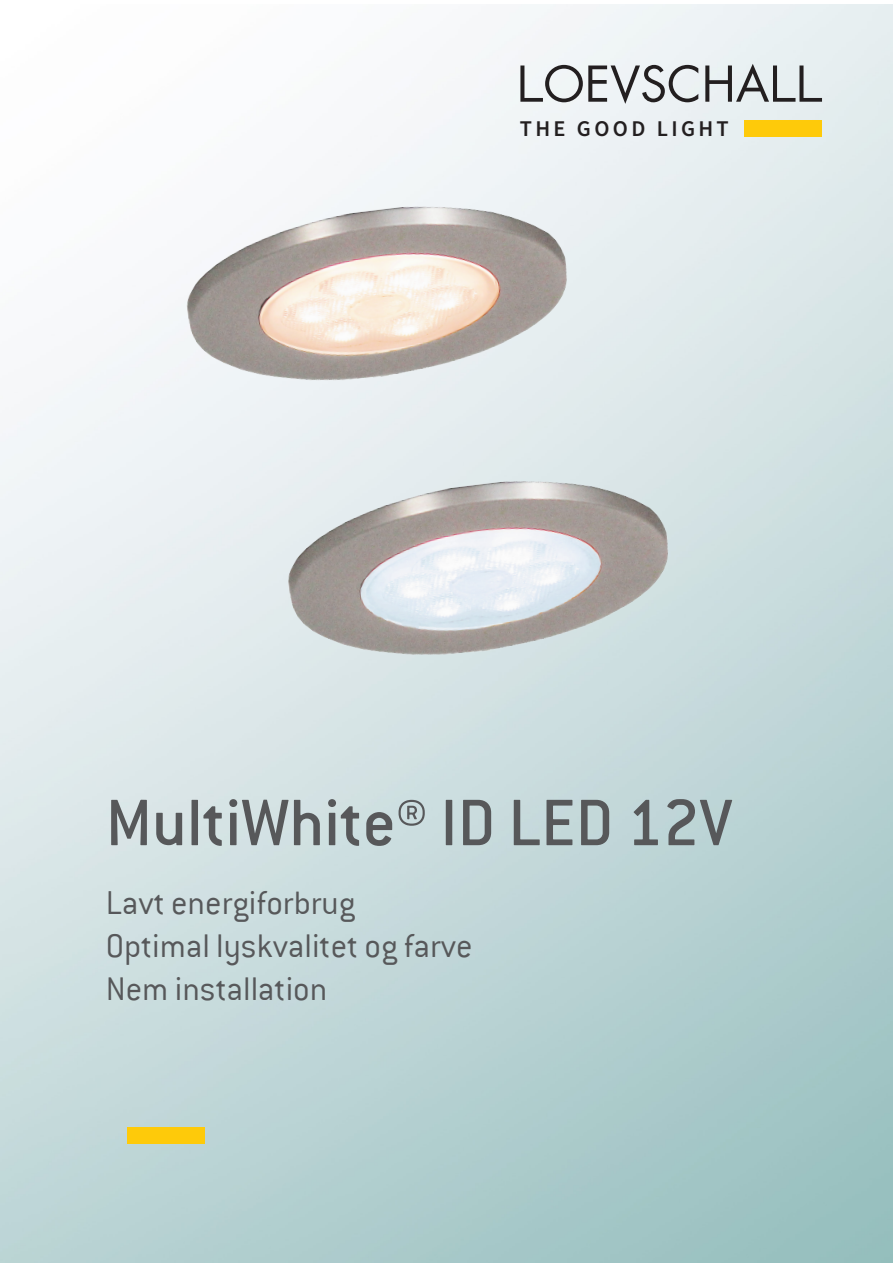
<style>
.page{position:relative;width:893px;height:1263px;background:#fff}
.page>*{position:absolute;margin:0;border:0;box-sizing:border-box;transform-origin:0 0}
.t1{font:500 72px "Conduit ITC";color:#57585a}
.t2{font:300 36px "Conduit ITC";color:#57585a}
.t3{font:600 22.5px "Source Sans Pro";letter-spacing:.15em;color:#231f20}
</style>
<div class="page">
<img style="left:0;top:4px;width:893px;height:1259px">
<svg style="left:520px;top:65px;width:178px;height:39px"></svg>
<svg style="left:705px;top:64px;width:117px;height:38px;background:#b5babc"></svg>
<div style="left:744px;top:120px;width:78px;height:17px;background:#feca0a"></div>
<div style="left:128px;top:1127px;width:77px;height:16px;background:#feca0a"></div>
<img style="left:166px;top:148px;width:454px;height:309px">
<img style="left:268px;top:423px;width:453px;height:308px">
<p class="t3" style="left:520px;top:114px;width:211px">THE GOOD LIGHT</p>
<p class="t1" style="left:106px;top:782px;width:628px">MultiWhite® ID LED 12V</p>
<p class="t2" style="left:106px;top:883px;width:251px">Lavt energiforbrug</p>
<p class="t2" style="left:106px;top:926px;width:368px">Optimal lyskvalitet og farve</p>
<p class="t2" style="left:106px;top:969px;width:223px">Nem installation</p>
</div>
